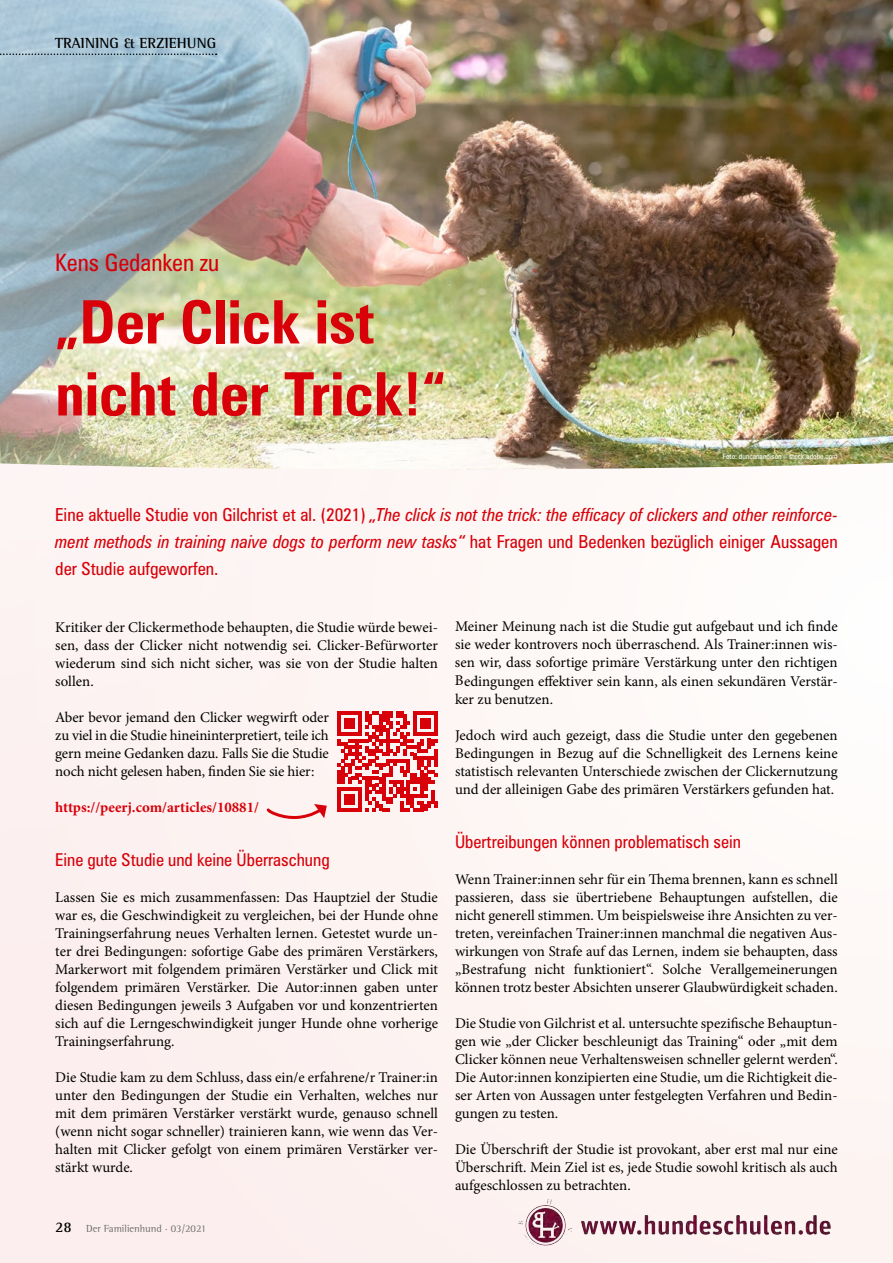
<style>
.page{position:relative;width:893px;height:1263px;background:#fff}
.page>*{position:absolute;margin:0;border:0;box-sizing:border-box;transform-origin:0 0}
.t1{font:700 condensed 60px/72px "Zurich BT";color:#d80009}
.t2{font:condensed 24px "Zurich BT";color:#d80009}
.t3{font:italic condensed 18px/27px "Zurich BT";color:#d80009;text-align:justify}
.t4{font:condensed 17.7px "Zurich BT";color:#d80009}
.t5{font:700 15px "Rotis Semi Serif";color:#000}
.t6{font:14.85px/18px "Minion Pro";color:#000;text-align:justify}
.t7{font:700 14.85px "Minion Pro";color:#d80009}
.t8{font:10.5px "Rotis Semi Serif";color:#6e6e6e}
.t9{font:condensed 7.5px "Zurich BT";color:#fff}
.s1{font-style:normal}
.s2{font-weight:700;font-size:15px;color:#000}
</style>
<div class="page">
<div style="left:0;top:1047px;width:893px;height:216px;background:#fcefef"></div>
<img style="left:863px;top:0;width:30px;height:464px">
<img style="left:0;top:0;width:863px;height:1181px">
<svg style="left:0;top:54px;width:217px;height:1px"></svg>
<svg style="left:338px;top:711px;width:100px;height:100px"></svg>
<svg style="left:264px;top:804px;width:63px;height:15px"></svg>
<img style="left:507px;top:1179px;width:335px;height:84px">
<p class="t5" style="left:55px;top:34px;width:163px">TRAINING &amp; ERZIEHUNG</p>
<h2 class="t2" style="left:55px;top:248px;width:165px">Kens Gedanken zu</h2>
<h1 class="t1" style="left:55px;top:286px;width:392px">„Der Click ist nicht der Trick!“</h1>
<p class="t9" style="left:723px;top:452px;width:116px">Foto: duncanandison – stock.adobe.com</p>
<p class="t3" style="left:55px;top:501px;width:784px"><span class="s1">Eine aktuelle Studie von Gilchrist et al. (2021)</span> „The click is not the trick: the efficacy of clickers and other reinforce&shy;ment methods in training naive dogs to perform new tasks“ <span class="s1">hat Fragen und Bedenken bezüglich einiger Aussagen der Studie aufgeworfen.</span></p>
<p class="t6" style="left:55px;top:618px;width:384px">Kritiker der Clickermethode behaupten, die Studie würde bewei&shy;sen, dass der Clicker nicht notwendig sei. Clicker-Befürworter wiederum sind sich nicht sicher, was sie von der Studie halten sollen.</p>
<p class="t6" style="left:55px;top:708px;width:275px">Aber bevor jemand den Clicker wegwirft oder zu viel in die Studie hineininterpretiert, teile ich gern meine Gedanken dazu. Falls Sie die Studie noch nicht gelesen haben, finden Sie sie hier:</p>
<p class="t7" style="left:55px;top:796px;width:205px">https://peerj.com/articles/10881/</p>
<p class="t4" style="left:55px;top:848px;width:276px">Eine gute Studie und keine Überraschung</p>
<p class="t6" style="left:55px;top:888px;width:384px">Lassen Sie es mich zusammenfassen: Das Hauptziel der Studie war es, die Geschwindigkeit zu vergleichen, bei der Hunde ohne Trainingserfahrung neues Verhalten lernen. Getestet wurde un&shy;ter drei Bedingungen: sofortige Gabe des primären Verstärkers, Markerwort mit folgendem primären Verstärker und Click mit folgendem primären Verstärker. Die Autor:innen gaben unter diesen Bedingungen jeweils 3 Aufgaben vor und konzentrierten sich auf die Lerngeschwindigkeit junger Hunde ohne vorherige Trainingserfahrung.</p>
<p class="t6" style="left:55px;top:1068px;width:384px">Die Studie kam zu dem Schluss, dass ein/e erfahrene/r Trainer:in unter den Bedingungen der Studie ein Verhalten, welches nur mit dem primären Verstärker verstärkt wurde, genauso schnell (wenn nicht sogar schneller) trainieren kann, wie wenn das Ver&shy;halten mit Clicker gefolgt von einem primären Verstärker ver&shy;stärkt wurde.</p>
<p class="t8" style="left:55px;top:1222px;width:153px"><span class="s2">28</span> Der Familienhund · 03/2021</p>
<p class="t6" style="left:455px;top:618px;width:384px">Meiner Meinung nach ist die Studie gut aufgebaut und ich finde sie weder kontrovers noch überraschend. Als Trainer:innen wis&shy;sen wir, dass sofortige primäre Verstärkung unter den richtigen Bedingungen effektiver sein kann, als einen sekundären Verstär&shy;ker zu benutzen.</p>
<p class="t6" style="left:455px;top:726px;width:384px">Jedoch wird auch gezeigt, dass die Studie unter den gegebenen Bedingungen in Bezug auf die Schnelligkeit des Lernens keine statistisch relevanten Unterschiede zwischen der Clickernutzung und der alleinigen Gabe des primären Verstärkers gefunden hat.</p>
<p class="t4" style="left:455px;top:830px;width:287px">Übertreibungen können problematisch sein</p>
<p class="t6" style="left:455px;top:870px;width:384px">Wenn Trainer:innen sehr für ein Thema brennen, kann es schnell passieren, dass sie übertriebene Behauptungen aufstellen, die nicht generell stimmen. Um beispielsweise ihre Ansichten zu ver&shy;treten, vereinfachen Trainer:innen manchmal die negativen Aus&shy;wirkungen von Strafe auf das Lernen, indem sie behaupten, dass „Bestrafung nicht funktioniert“. Solche Verallgemeinerungen können trotz bester Absichten unserer Glaubwürdigkeit schaden.</p>
<p class="t6" style="left:455px;top:1014px;width:384px">Die Studie von Gilchrist et al. untersuchte spezifische Behauptun&shy;gen wie „der Clicker beschleunigt das Training“ oder „mit dem Clicker können neue Verhaltensweisen schneller gelernt werden“.<br>Die Autor:innen konzipierten eine Studie, um die Richtigkeit die&shy;ser Arten von Aussagen unter festgelegten Verfahren und Bedin&shy;gungen zu testen.</p>
<p class="t6" style="left:455px;top:1140px;width:384px">Die Überschrift der Studie ist provokant, aber erst mal nur eine Überschrift. Mein Ziel ist es, jede Studie sowohl kritisch als auch aufgeschlossen zu betrachten.</p>
</div>
